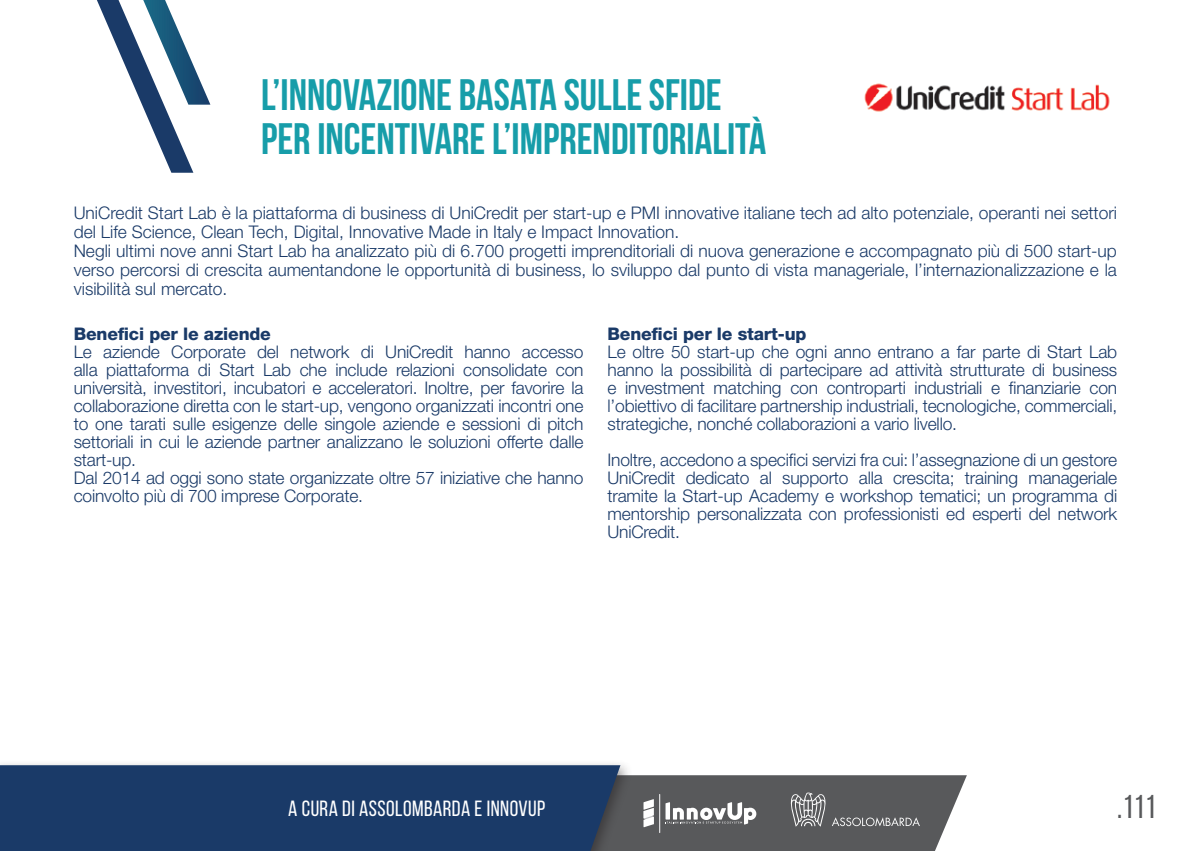
<style>
.page{position:relative;width:1191px;height:851px;background:#fff}
.page>*{position:absolute;margin:0;border:0;box-sizing:border-box;transform-origin:0 0}
.t1{font:700 44px/44px "Bebas Neue";color:#179da9}
.t2{font:33px "Bebas Neue";color:#58595b}
.t3{font:22px "Bebas Neue";letter-spacing:.02em;color:#fff}
.t4{font:300 17.4px/18px "Helvetica Neue LT Std";letter-spacing:-.01em;color:#1a3a68}
.t5{font:800 17.4px "Helvetica Neue LT Std";letter-spacing:-.01em;color:#1a3a68}
</style>
<div class="page">
<svg style="left:633px;top:775px;width:334px;height:75px;background:#626365"></svg>
<div style="left:0;top:759px;width:633px;height:91px;background:#231f20;opacity:.5"></div>
<div style="left:0;top:765px;width:620px;height:85px;background:#1a3a68"></div>
<svg style="left:97px;top:0;width:113px;height:173px"></svg>
<svg style="left:832px;top:817px;width:88px;height:9px"></svg>
<svg style="left:790px;top:792px;width:36px;height:34px"></svg>
<svg style="left:643px;top:799px;width:11px;height:28px"></svg>
<hr style="left:659px;top:794px;width:1px;height:38px;background:#fff">
<svg style="left:665px;top:802px;width:91px;height:22px"></svg>
<img style="left:864px;top:83px;width:246px;height:29px">
<h1 class="t1" style="left:261px;top:73px;width:507px">L’INNOVAZIONE BASATA SULLE SFIDE<br>PER INCENTIVARE L’IMPRENDITORIALITÀ</h1>
<p class="t4" style="left:74px;top:203px;width:1044px;line-height:19px">UniCredit Start Lab è la piattaforma di business di UniCredit per start-up e PMI innovative italiane tech ad alto potenziale, operanti nei settori del Life Science, Clean Tech, Digital, Innovative Made in Italy e Impact Innovation.<br>Negli ultimi nove anni Start Lab ha analizzato più di 6.700 progetti imprenditoriali di nuova generazione e accompagnato più di 500 start-up verso percorsi di crescita aumentandone le opportunità di business, lo sviluppo dal punto di vista manageriale, l’internazionalizzazione e la visibilità sul mercato.</p>
<p class="t5" style="left:74px;top:323px;width:199px">Benefici per le aziende</p>
<p class="t4" style="left:74px;top:342px;width:511px">Le aziende Corporate del network di UniCredit hanno accesso alla piattaforma di Start Lab che include relazioni consolidate con università, investitori, incubatori e acceleratori. Inoltre, per favorire la collaborazione diretta con le start-up, vengono organizzati incontri one to one tarati sulle esigenze delle singole aziende e sessioni di pitch settoriali in cui le aziende partner analizzano le soluzioni offerte dalle start-up.<br>Dal 2014 ad oggi sono state organizzate oltre 57 iniziative che hanno coinvolto più di 700 imprese Corporate.</p>
<p class="t5" style="left:607px;top:323px;width:200px">Benefici per le start-up</p>
<p class="t4" style="left:607px;top:342px;width:511px;text-align:justify">Le oltre 50 start-up che ogni anno entrano a far parte di Start Lab hanno la possibilità di partecipare ad attività strutturate di business e investment matching con controparti industriali e finanziarie con l’obiettivo di facilitare partnership industriali, tecnologiche, commerciali, strategiche, nonché collaborazioni a vario livello.</p>
<p class="t4" style="left:607px;top:450px;width:511px;text-align:justify">Inoltre, accedono a specifici servizi fra cui: l’assegnazione di un gestore UniCredit dedicato al supporto alla crescita; training manageriale tramite la Start-up Academy e workshop tematici; un programma di mentorship personalizzata con professionisti ed esperti del network UniCredit.</p>
<p class="t3" style="left:288px;top:796px;width:259px">A CURA DI ASSOLOMBARDA E INNOVUP</p>
<h2 class="t2" style="left:1117px;top:788px;width:40px">.111</h2>
</div>
